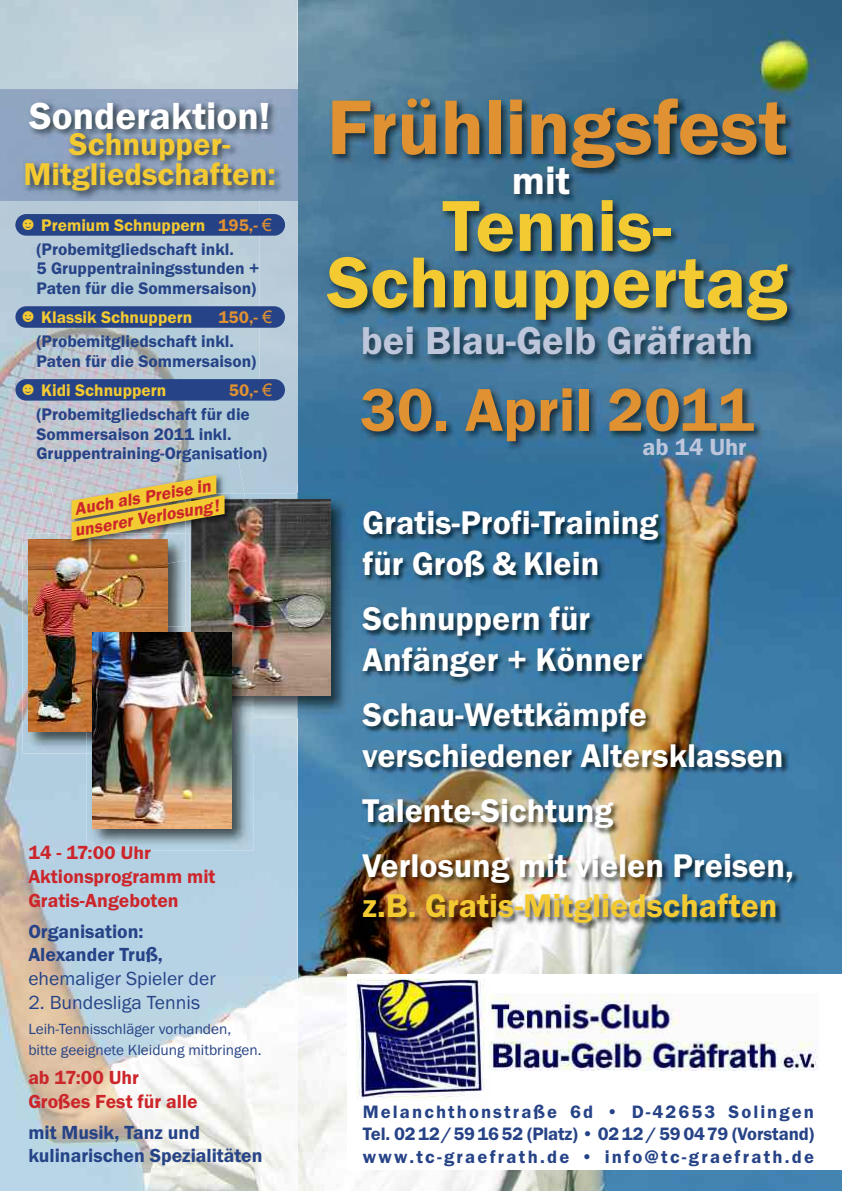
<style>
.page{position:relative;width:842px;height:1191px;background:#fff}
.page>*{position:absolute;margin:0;border:0;box-sizing:border-box;transform-origin:0 0}
.t1{font:600 80.1px "Franklin Gothic";color:#e09132}
.t2{font:600 74.6px/56.5px "Franklin Gothic";color:#f3ca32;text-align:center}
.t3{font:600 62.5px "Franklin Gothic";color:#e09132}
.t4{font:600 40.3px "Franklin Gothic";color:#bec6db}
.t5{font:600 40.3px "Franklin Gothic";color:#fff}
.t6{font:600 39.1px "Franklin Gothic";color:#fff}
.t7{font:600 34px/40.8px "Franklin Gothic";color:#fff}
.t8{font:600 34px "Franklin Gothic";color:#f3ca32}
.t9{font:600 32.6px/30.4px "Franklin Gothic";color:#f3ca32;text-align:center}
.t10{font:600 24.2px "Franklin Gothic";color:#bec6db}
.t11{font:600 19.6px/23.6px "Franklin Gothic";color:#cc262b}
.t12{font:600 19.6px/23.6px "Franklin Gothic";color:#264387}
.t13{font:19.6px "Franklin Gothic";color:#264387}
.t14{font:600 18.6px/22.3px "Franklin Gothic";letter-spacing:.12em;color:#264387;text-align:justify}
.t15{font:italic 600 17.6px/21.2px "Franklin Gothic";color:#cc262b}
.t16{font:600 17.4px/23.8px "Franklin Gothic";color:#264387}
.t17{font:600 17.4px "Franklin Gothic";color:#f3ca32}
.t18{font:15.3px/21.4px "Franklin Gothic";color:#264387}
.s1{color:#f3ca32}
.s2{color:#e09132}
.s3{font-family:"Arial";font-weight:400;color:#e09132}
</style>
<div class="page">
<img style="left:298px;top:0;width:544px;height:1191px">
<img style="left:0;top:0;width:298px;height:1191px">
<img style="left:0;top:89px;width:259px;height:139px">
<img style="left:298px;top:84px;width:544px;height:315px">
<div style="left:259px;top:228px;width:39px;height:151px;background:#b9ccda"></div>
<img style="left:259px;top:84px;width:39px;height:8px">
<img style="left:270px;top:399px;width:572px;height:84px">
<img style="left:270px;top:374px;width:28px;height:25px">
<img style="left:354px;top:502px;width:488px;height:472px">
<img style="left:22px;top:533px;width:164px;height:220px">
<img style="left:28px;top:539px;width:140px;height:192px">
<div style="left:15px;top:306px;width:270px;height:22px;background:#264387;border-radius:11px"></div>
<div style="left:15px;top:214px;width:270px;height:22px;background:#264387;border-radius:11px"></div>
<div style="left:15px;top:379px;width:270px;height:21px;background:#264387;border-radius:11px"></div>
<img style="left:259px;top:92px;width:52px;height:136px">
<img style="left:15px;top:214px;width:270px;height:14px">
<img style="left:189px;top:493px;width:164px;height:224px">
<img style="left:186px;top:559px;width:3px;height:67px">
<img style="left:191px;top:499px;width:140px;height:197px">
<img style="left:87px;top:753px;width:167px;height:97px">
<img style="left:232px;top:717px;width:22px;height:36px">
<img style="left:87px;top:626px;width:81px;height:105px">
<img style="left:87px;top:846px;width:63px;height:4px">
<img style="left:186px;top:626px;width:68px;height:91px">
<img style="left:93px;top:632px;width:139px;height:196px">
<img style="left:50px;top:450px;width:194px;height:83px">
<img style="left:59px;top:553px;width:127px;height:10px">
<img style="left:60px;top:553px;width:108px;height:28px">
<img style="left:191px;top:499px;width:63px;height:60px">
<img style="left:53px;top:462px;width:190px;height:91px">
<div style="left:347px;top:974px;width:495px;height:196px;background:#fff"></div>
<img style="left:356px;top:978px;width:129px;height:122px">
<img style="left:489px;top:993px;width:328px;height:78px">
<h3 class="t6" style="left:29px;top:92px;width:243px">Sonderaktion!</h3>
<h3 class="t9" style="left:24px;top:128px;width:254px">Schnupper-<br>Mitgliedschaften:</h3>
<p class="t16" style="left:36px;top:213px;width:237px;text-indent:-17px"><span class="s1">☻ Premium Schnuppern</span> <span class="s2">195,-</span> <span class="s3">€ </span>(Probemitgliedschaft inkl.</p>
<p class="t16" style="left:36px;top:258px;width:224px;line-height:19.6px">5 Gruppentrainingsstunden +<br>Paten für die Sommersaison)</p>
<p class="t17" style="left:19px;top:307px;width:174px">☻ Klassik Schnuppern</p>
<p class="t16" style="left:36px;top:305px;width:237px;text-indent:182px"><span class="s2">150,-</span> <span class="s3">€ </span>(Probemitgliedschaft inkl.</p>
<p class="t16" style="left:36px;top:349px;width:221px">Paten für die Sommersaison)</p>
<p class="t17" style="left:19px;top:380px;width:148px">☻ Kidi Schnuppern</p>
<p class="t16" style="left:36px;top:378px;width:237px;text-indent:192px"><span class="s2">50,-</span> <span class="s3">€ </span>(Probemitgliedschaft für die</p>
<p class="t16" style="left:36px;top:424px;width:232px;line-height:19.6px">Sommersaison 2011 inkl.<br>Gruppentraining-Organisation)</p>
<p class="t15" style="left:69px;top:499px;width:148px;rotate:-10deg">Auch als Preise in unserer Verlosung!</p>
<p class="t11" style="left:28px;top:841px;width:189px">14 - 17:00 Uhr<br>Aktionsprogramm mit<br>Gratis-Angeboten</p>
<p class="t12" style="left:28px;top:919px;width:136px">Organisation:<br>Alexander Truß,</p>
<p class="t13" style="left:28px;top:966px;width:189px">ehemaliger Spieler der</p>
<p class="t13" style="left:28px;top:990px;width:173px">2. Bundesliga Tennis</p>
<p class="t18" style="left:28px;top:1018px;width:235px">Leih-Tennisschläger vorhanden, bitte geeignete Kleidung mitbringen.</p>
<p class="t11" style="left:28px;top:1065px;width:171px">ab 17:00 Uhr<br>Großes Fest für alle</p>
<p class="t12" style="left:28px;top:1120px;width:236px">mit Musik, Tanz und kulinarischen Spezialitäten</p>
<h1 class="t1" style="left:327px;top:79px;width:462px">Frühlingsfest</h1>
<h3 class="t5" style="left:512px;top:157px;width:60px">mit</h3>
<h2 class="t2" style="left:327px;top:197px;width:462px">Tennis-<br>Schnuppertag</h2>
<h3 class="t4" style="left:361px;top:316px;width:394px">bei Blau-Gelb Gräfrath</h3>
<h3 class="t3" style="left:360px;top:373px;width:395px">30. April 2011</h3>
<h3 class="t10" style="left:642px;top:432px;width:106px">ab 14 Uhr</h3>
<h3 class="t7" style="left:362px;top:502px;width:297px">Gratis-Profi-Training für Groß &amp; Klein</h3>
<h3 class="t7" style="left:362px;top:598px;width:281px">Schnuppern für<br>Anfänger + Könner</h3>
<h3 class="t7" style="left:362px;top:693px;width:423px">Schau-Wettkämpfe verschiedener Altersklassen</h3>
<h3 class="t7" style="left:362px;top:782px;width:433px;line-height:55px">Talente-Sichtung<br>Verlosung mit vielen Preisen,</h3>
<h3 class="t8" style="left:362px;top:886px;width:417px">z.B. Gratis-Mitgliedschaften</h3>
<p class="t14" style="left:363px;top:1100px;width:453px">Melanchthonstraße 6d • D-42653 Solingen Tel. 0212/59 1652 (Platz) • 0212/59 0479 (Vorstand) www.tc-graefrath.de • info@tc-graefrath.de</p>
</div>
